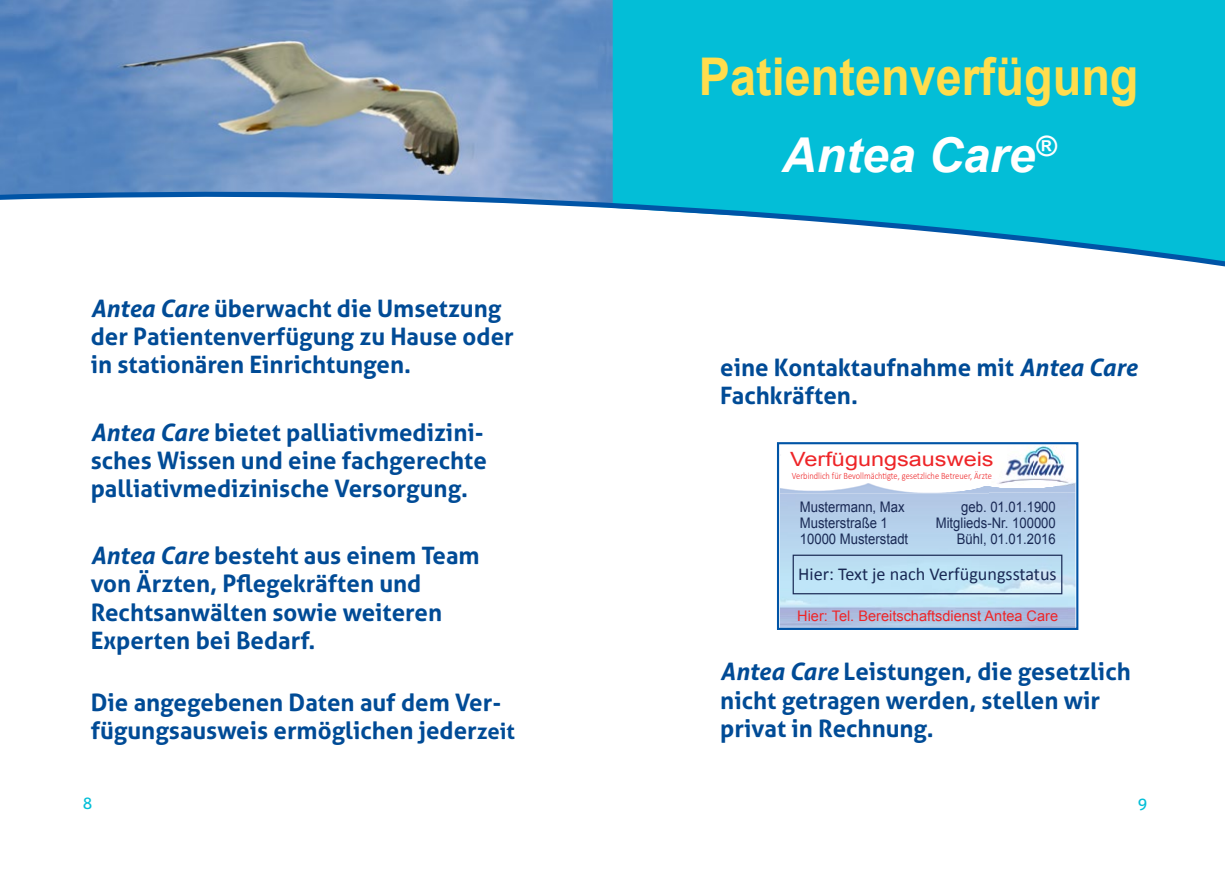
<style>
.page{position:relative;width:1225px;height:874px;background:#fff}
.page>*{position:absolute;margin:0;border:0;box-sizing:border-box;transform-origin:0 0}
.t1{font:700 52px "Arial";color:#ffdd4d;scale:.9 1}
.t2{font:italic 700 48px "Arial";color:#fff}
.t3{font:700 24px/28px "Aller";color:#004b96}
.t4{font:19.6px "Arial";color:#ee2528;scale:1.19 1}
.t5{font:18.2px "Calibri";color:#192954}
.t6{font:16px "Aller";color:#03bed7}
.t7{font:14.6px "Arial";color:#192954;scale:.9 1}
.t8{font:14.6px "Arial";color:#ee2528}
.t9{font:300 9.6px "Calibri";color:#ee2528;scale:.87 1}
.s1{font-style:italic}
.s2{font-size:22px}
</style>
<div class="page">
<div style="left:613px;top:0;width:612px;height:190px;background:#03bed7"></div>
<img style="left:0;top:0;width:613px;height:190px">
<svg style="left:0;top:190px;width:1225px;height:77px"></svg>
<img style="left:992px;top:445px;width:82px;height:40px">
<img style="left:960px;top:484px;width:29px;height:8px">
<div style="left:792px;top:554px;width:270px;height:40px;border:1px solid #192954"></div>
<div style="left:777px;top:442px;width:301px;height:187px;border:2px solid #0054a6"></div>
<p class="t3" style="left:91px;top:294px;width:424px"><span class="s1">Antea Care</span> überwacht die Umsetzung der Patientenverfügung zu Hause oder in stationären Einrichtungen.</p>
<p class="t3" style="left:91px;top:417px;width:398px"><span class="s1">Antea Care</span> bietet palliativmedizini&shy;sches Wissen und eine fachgerechte palliativmedizinische Versorgung.</p>
<p class="t3" style="left:91px;top:541px;width:390px"><span class="s1">Antea Care</span> besteht aus einem Team von Ärzten, Pflegekräften und<br>Rechtsanwälten sowie weiteren<br>Experten bei Bedarf.</p>
<p class="t3" style="left:91px;top:687px;width:426px">Die angegebenen Daten auf dem Ver&shy;fügungsausweis ermöglichen jeder<span class="s2">zeit</span></p>
<p class="t6" style="left:83px;top:793px;width:11px">8</p>
<h1 class="t1" style="left:699px;top:40px;width:490px">Patientenverfügung</h1>
<h2 class="t2" style="left:781px;top:123px;width:276px">Antea Care<sup>®</sup></h2>
<p class="t3" style="left:720px;top:353px;width:419px">eine Kontaktaufnahme mit <span class="s1">Antea Care<br></span>Fachkräften.</p>
<p class="t4" style="left:790px;top:446px;width:172px">Verfügungsausweis</p>
<p class="t9" style="left:792px;top:470px;width:231px">Verbindlich für Bevollmächtigte, gesetzliche Betreuer, Ärzte</p>
<p class="t7" style="left:800px;top:497px;width:118px">Mustermann, Max</p>
<p class="t7" style="left:961px;top:497px;width:107px">geb. 01.01.1900</p>
<p class="t7" style="left:800px;top:513px;width:99px">Musterstraße 1</p>
<p class="t7" style="left:935px;top:513px;width:135px">Mitglieds-Nr. 100000</p>
<p class="t7" style="left:800px;top:529px;width:122px">10000 Musterstadt</p>
<p class="t7" style="left:957px;top:529px;width:111px">Bühl, 01.01.2016</p>
<p class="t5" style="left:798px;top:561px;width:260px">Hier: Text je nach Verfügungsstatus</p>
<p class="t8" style="left:797px;top:606px;width:262px">Hier: Tel. Bereitschaftsdienst Antea Care</p>
<p class="t3" style="left:720px;top:657px;width:412px"><span class="s1">Antea Care</span> Leistungen, die gesetzlich nicht getragen werden, stellen wir privat in Rechnung.</p>
<p class="t6" style="left:1137px;top:793px;width:11px">9</p>
</div>
